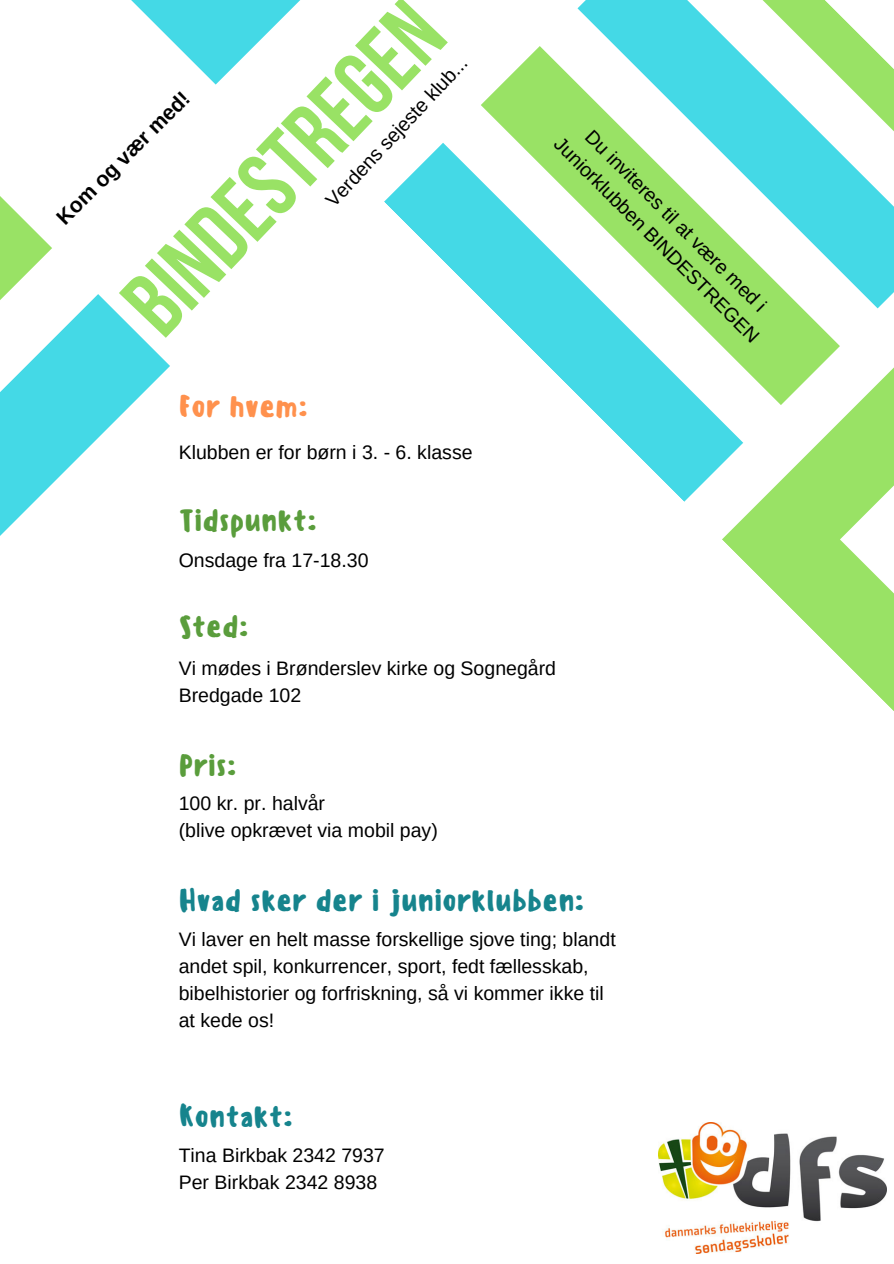
<style>
.page{position:relative;width:894px;height:1264px;background:#fff}
.page>*{position:absolute;margin:0;border:0;box-sizing:border-box;transform-origin:0 0}
.t1{font:700 92.7px "Bebas Neue";color:#99e265}
.t2{font:500 29.7px "Sensei";color:#16848d}
.t3{font:500 29.7px "Sensei";color:#5a9d3c}
.t4{font:500 29.7px "Sensei";color:#ff914d}
.t5{font:700 21px "Arimo";color:#000}
.t6{font:19.5px/27px "Arimo";color:#000;text-align:center}
</style>
<div class="page">
<svg style="left:52px;top:294px;width:118px;height:190px;fill:#44d9e6"></svg>
<svg style="left:131px;top:0;width:169px;height:85px"></svg>
<svg style="left:0;top:196px;width:52px;height:340px"></svg>
<svg style="left:722px;top:308px;width:171px;height:402px"></svg>
<svg style="left:384px;top:143px;width:359px;height:359px"></svg>
<svg style="left:477px;top:46px;width:362px;height:359px"></svg>
<svg style="left:574px;top:0;width:319px;height:308px"></svg>
<svg style="left:670px;top:0;width:223px;height:212px"></svg>
<img style="left:658px;top:1122px;width:228px;height:131px">
<p class="t1" style="left:112px;top:291px;width:417px;rotate:-46deg">BINDESTREGEN</p>
<h1 class="t6" style="left:319px;top:195px;width:199px;rotate:-47deg">Verdens sejeste klub...</h1>
<p class="t5" style="left:52px;top:212px;width:180px;rotate:-45deg">Kom og vær med!</p>
<h2 class="t4" style="left:179px;top:389px;width:131px">For hvem:</h2>
<h3 class="t6" style="left:179px;top:439px;width:295px">Klubben er for børn i 3. - 6. klasse</h3>
<p class="t3" style="left:179px;top:502px;width:140px">Tidspunkt:</p>
<p class="t6" style="left:179px;top:547px;width:191px">Onsdage fra 17-18.30</p>
<p class="t3" style="left:179px;top:608px;width:71px">Sted:</p>
<h2 class="t6" style="left:586px;top:112px;width:282px;rotate:45deg">Du inviteres til at være med i<br>Juniorklubben BINDESTREGEN</h2>
<p class="t6" style="left:179px;top:655px;width:379px">Vi mødes i Brønderslev kirke og Sognegård</p>
<p class="t6" style="left:179px;top:682px;width:124px">Bredgade 102</p>
<p class="t3" style="left:179px;top:748px;width:59px">Pris:</p>
<p class="t6" style="left:179px;top:790px;width:148px">100 kr. pr. halvår</p>
<p class="t6" style="left:179px;top:817px;width:260px">(blive opkrævet via mobil pay)</p>
<h2 class="t2" style="left:179px;top:882px;width:407px">Hvad sker der i juniorklubben:</h2>
<p class="t6" style="left:179px;top:925px;width:438px;text-align:left">Vi laver en helt masse forskellige sjove ting; blandt andet spil, konkurrencer, sport, fedt fællesskab, bibelhistorier og forfriskning, så vi kommer ikke til at kede os!</p>
<h2 class="t2" style="left:179px;top:1098px;width:116px">Kontakt:</h2>
<p class="t6" style="left:179px;top:1141px;width:207px">Tina Birkbak 2342 7937</p>
<p class="t6" style="left:179px;top:1168px;width:200px">Per Birkbak 2342 8938</p>
</div>
